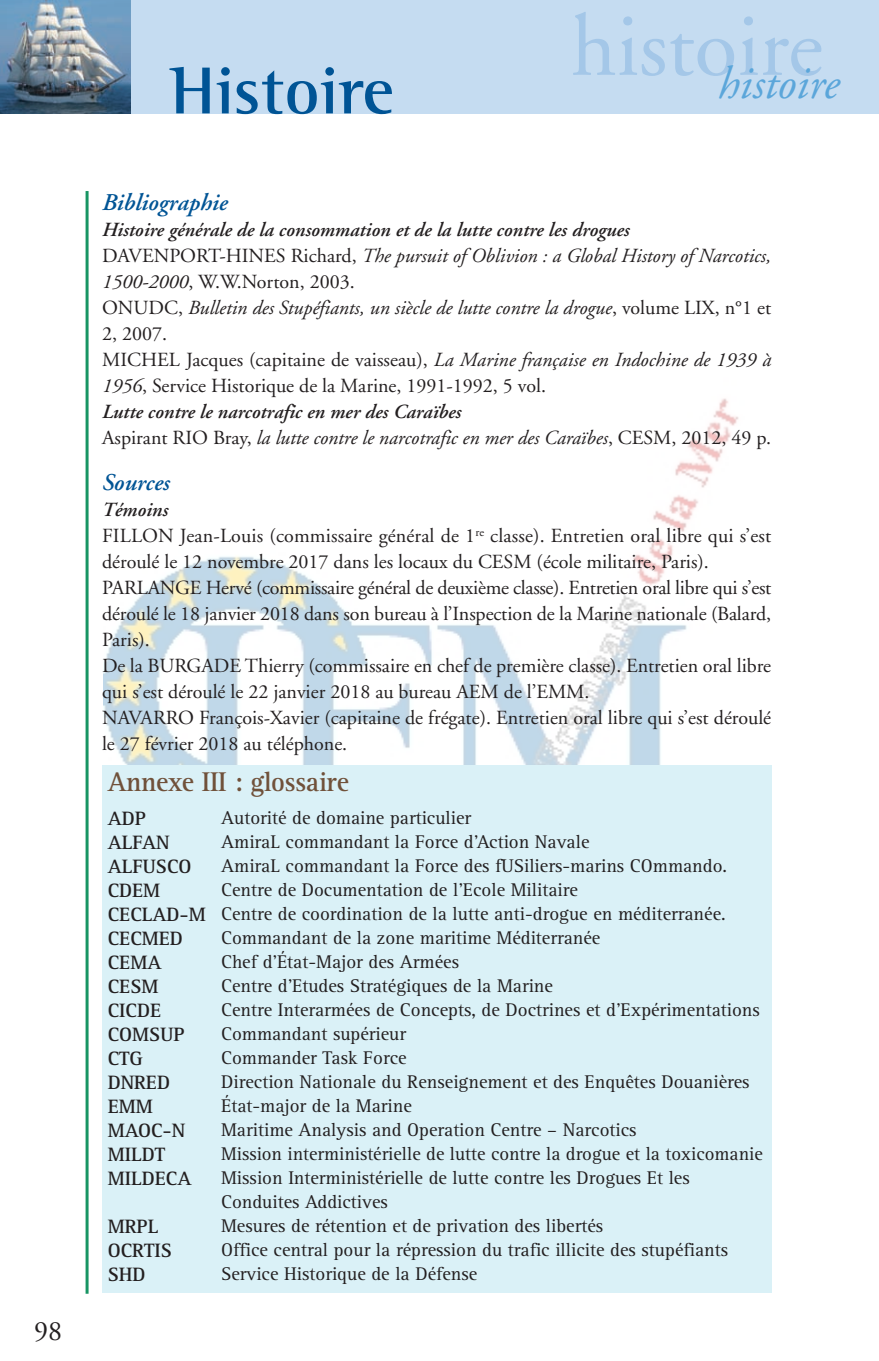
<style>
.page{position:relative;width:879px;height:1361px;background:#fff}
.page>*{position:absolute;margin:0;border:0;box-sizing:border-box;transform-origin:0 0}
.t1{font:88px "Adobe Garamond";color:#a4c7e8}
.t2{font:700 68px "Rotis Semi Serif";color:#005495}
.t3{font:italic 46px "Adobe Garamond";color:#5ba6da}
.t4{font:700 28px "Rotis Serif";letter-spacing:-.01em;color:#70513a;scale:.95 1}
.t5{font:28px "Adobe Garamond";color:#231f20}
.t6{font:italic 600 24px "Adobe Garamond";color:#005495}
.t7{font:20px/26px "Adobe Garamond";color:#231f20}
.t8{font:italic 20px/26px "Adobe Garamond";color:#231f20}
.t9{font:700 20px/24px "Rotis Serif";color:#231f20}
.t10{font:19px/24px "Rotis Serif";color:#231f20}
.s1{font-weight:600}
.s2{font-style:normal}
.s3{font-weight:600;font-style:italic}
</style>
<div class="page">
<img style="left:103px;top:398px;width:669px;height:585px">
<div style="left:0;top:0;width:879px;height:113px;background:#c5dcf1"></div>
<img style="left:0;top:0;width:130px;height:113px">
<hr style="left:86px;top:191px;width:3px;height:1102px;background:#189563">
<div style="left:102px;top:765px;width:669px;height:528px;background:#daf1f7"></div>
<h3 class="t5" style="left:34px;top:1320px;width:29px">98</h3>
<h2 class="t2" style="left:170px;top:68px;width:225px">Histoire</h2>
<h1 class="t1" style="left:571px;top:12px;width:253px">histoire</h1>
<h3 class="t3" style="left:718px;top:65px;width:123px">histoire</h3>
<p class="t6" style="left:102px;top:193px;width:127px">Bibliographie</p>
<p class="t8" style="left:102px;top:219px;width:670px"><span class="s1">Histoire générale de la consommation et de la lutte contre les drogues </span><span class="s2">DAVENPORT-HINES Richard,</span> The pursuit of Oblivion : a Global History of Narcotics, 1500-2000<span class="s2">, W.W.Norton, 2003.<br>ONUDC,</span> Bulletin des Stupéfiants, un siècle de lutte contre la drogue<span class="s2">, volume LIX, n°1 et 2, 2007.<br>MICHEL Jacques (capitaine de vaisseau),</span> La Marine française en Indochine de 1939 à 1956<span class="s2">, Service Historique de la Marine, 1991-1992, 5 vol.<br></span><span class="s1">Lutte contre le narcotrafic en mer des Caraïbes<br></span><span class="s2">Aspirant RIO Bray,</span> la lutte contre le narcotrafic en mer des Caraïbes<span class="s2">, CESM, 2012, 49 p.</span></p>
<p class="t6" style="left:102px;top:473px;width:69px">Sources</p>
<p class="t7" style="left:102px;top:498px;width:671px"><span class="s3">Témoins<br></span>FILLON Jean-Louis (commissaire général de 1<sup>re</sup> classe). Entretien oral libre qui s’est déroulé le 12 novembre 2017 dans les locaux du CESM (école militaire, Paris).<br>PARLANGE Hervé (commissaire général de deuxième classe). Entretien oral libre qui s’est déroulé le 18 janvier 2018 dans son bureau à l’Inspection de la Marine nationale (Balard, Paris).<br>De la BURGADE Thierry (commissaire en chef de première classe). Entretien oral libre qui s’est déroulé le 22 janvier 2018 au bureau AEM de l’EMM.<br>NAVARRO François-Xavier (capitaine de frégate). Entretien oral libre qui s’est déroulé le 27 février 2018 au téléphone.</p>
<h3 class="t4" style="left:108px;top:772px;width:255px">Annexe III : glossaire</h3>
<p class="t9" style="left:108px;top:808px;width:100px">ADP<br>ALFAN<br>ALFUSCO<br>CDEM<br>CECLAD-M<br>CECMED<br>CEMA<br>CESM<br>CICDE<br>COMSUP<br>CTG<br>DNRED<br>EMM<br>MAOC-N<br>MILDT<br>MILDECA</p>
<p class="t9" style="left:108px;top:1216px;width:66px">MRPL<br>OCRTIS<br>SHD</p>
<p class="t10" style="left:221px;top:808px;width:543px">Autorité de domaine particulier<br>AmiraL commandant la Force d’Action Navale<br>AmiraL commandant la Force des fUSiliers-marins COmmando.<br>Centre de Documentation de l’Ecole Militaire<br>Centre de coordination de la lutte anti-drogue en méditerranée.<br>Commandant de la zone maritime Méditerranée<br>Chef d’État-Major des Armées<br>Centre d’Etudes Stratégiques de la Marine<br>Centre Interarmées de Concepts, de Doctrines et d’Expérimentations Commandant supérieur<br>Commander Task Force<br>Direction Nationale du Renseignement et des Enquêtes Douanières État-major de la Marine<br>Maritime Analysis and Operation Centre – Narcotics<br>Mission interministérielle de lutte contre la drogue et la toxicomanie Mission Interministérielle de lutte contre les Drogues Et les Conduites Addictives<br>Mesures de rétention et de privation des libertés<br>Office central pour la répression du trafic illicite des stupéfiants Service Historique de la Défense</p>
</div>
